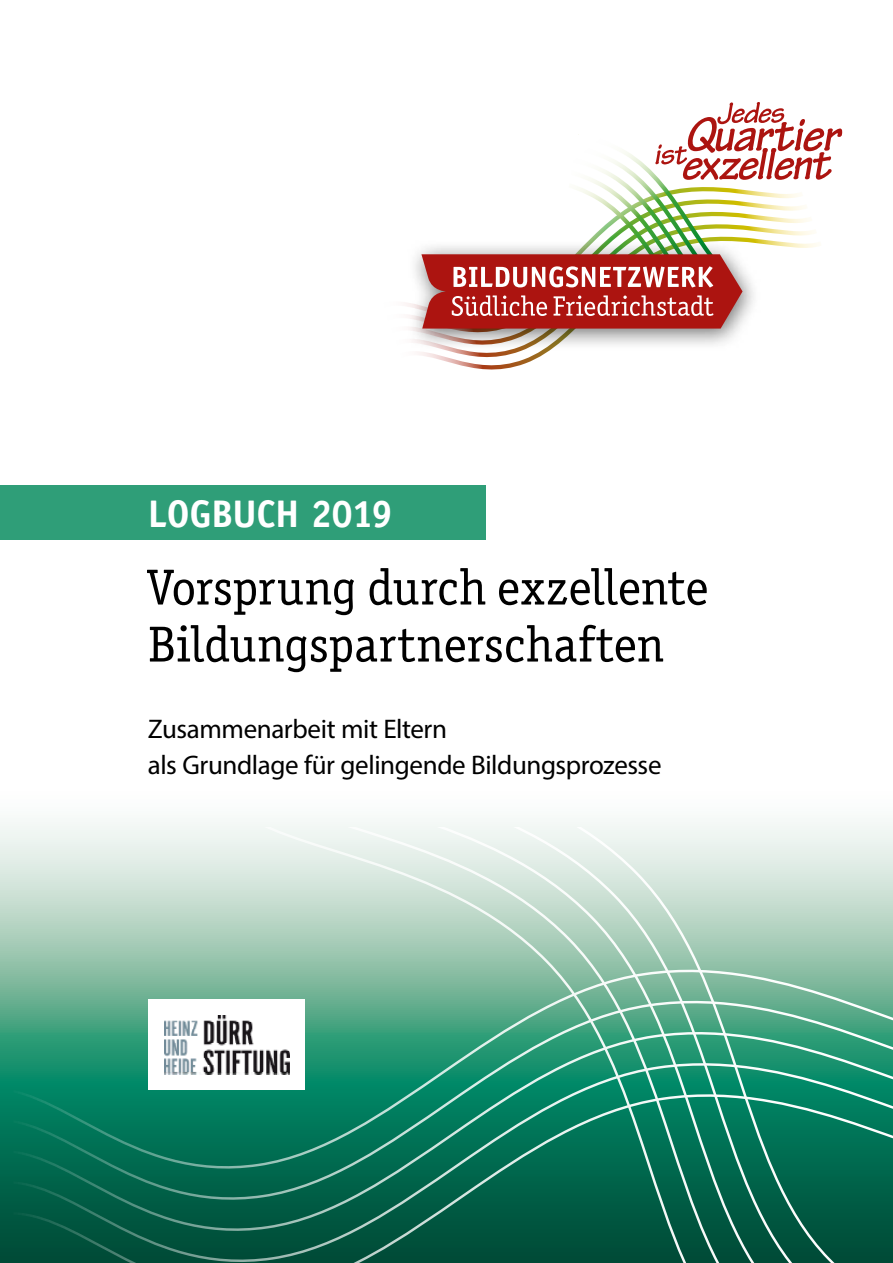
<style>
.page{position:relative;width:893px;height:1263px;background:#fff}
.page>*{position:absolute;margin:0;border:0;box-sizing:border-box;transform-origin:0 0}
.t1{font:51px/57px "Officina Serif";letter-spacing:.005em;color:#000}
.t2{font:700 38.55px "Officina Sans";letter-spacing:-.015em;color:#fff}
.t3{font:27px/36px "Myriad Pro";letter-spacing:-.015em;color:#000}
</style>
<div class="page">
<svg style="left:0;top:822px;width:893px;height:441px"></svg>
<svg style="left:406px;top:102px;width:437px;height:268px"></svg>
<div style="left:0;top:485px;width:486px;height:55px;background:#2f9e78"></div>
<svg style="left:13px;top:950px;width:217px;height:313px;background:#248266"></svg>
<svg style="left:230px;top:827px;width:663px;height:436px;background:#5da28c"></svg>
<div style="left:149px;top:1000px;width:156px;height:90px;background:#fff"></div>
<img style="left:164px;top:1015px;width:126px;height:60px">
<h2 class="t2" style="left:148px;top:490px;width:247px">LOGBUCH 2019</h2>
<h1 class="t1" style="left:148px;top:559px;width:562px">Vorsprung durch exzellente<br>Bildungspartnerschaften</h1>
<p class="t3" style="left:148px;top:710px;width:515px">Zusammenarbeit mit Eltern<br>als Grundlage für gelingende Bildungsprozesse</p>
</div>
